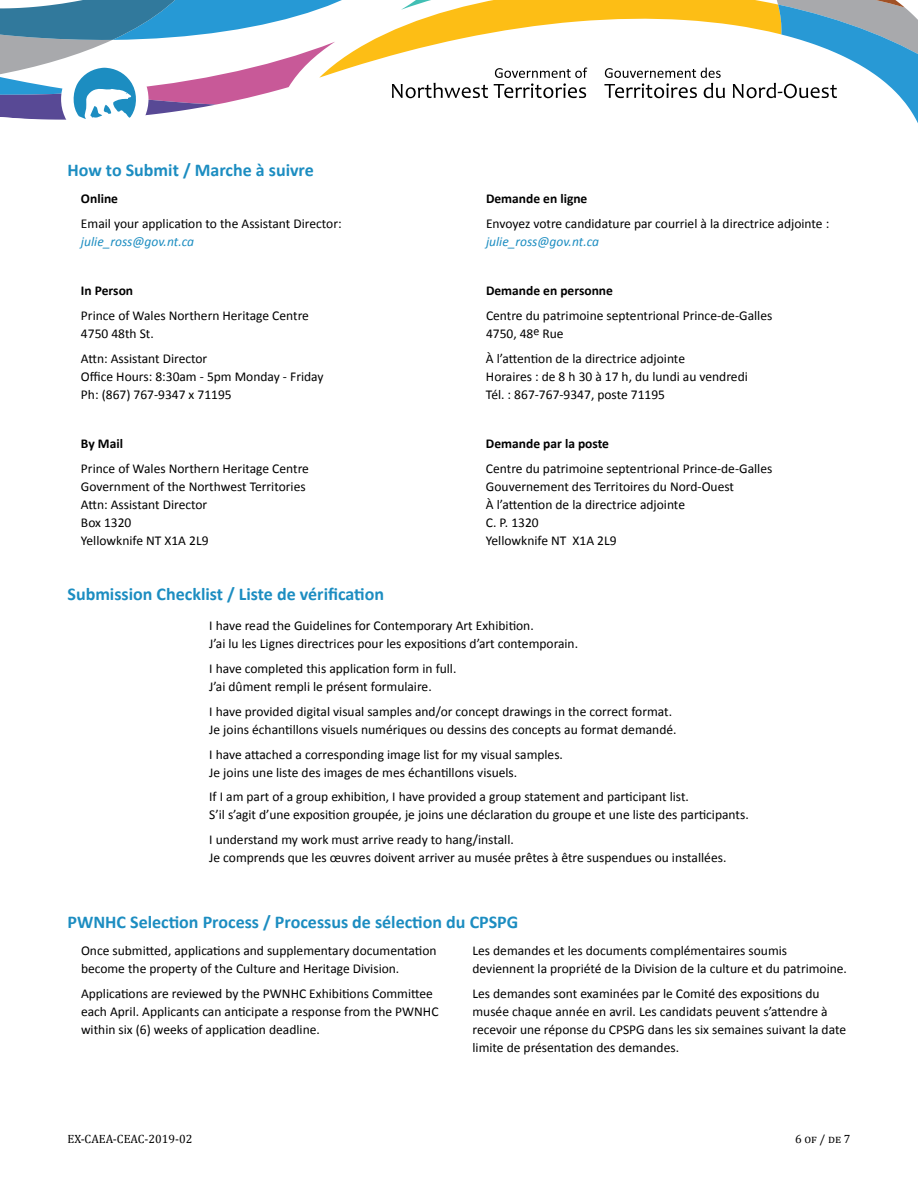
<style>
.page{position:relative;width:918px;height:1188px;background:#fff}
.page>*{position:absolute;margin:0;border:0;box-sizing:border-box;transform-origin:0 0}
.t1{font:700 18px "Calibri";color:#1c8dc1}
.t2{font:13.5px/18px "Calibri";color:#000}
.t3{font:700 13.5px "Calibri";color:#000}
.t4{font:italic 13.5px "Calibri";color:#1c8dc1}
.t5{font:12px "Cambria";color:#000}
</style>
<div class="page">
<svg style="left:0;top:0;width:918px;height:123px"></svg>
<h1 class="t1" style="left:68px;top:158px;width:248px">How to Submit / Marche à suivre</h1>
<p class="t3" style="left:81px;top:190px;width:39px">Online</p>
<p class="t2" style="left:81px;top:214px;width:262px">Email your application to the Assistant Director:</p>
<p class="t4" style="left:81px;top:232px;width:115px">julie_ross@gov.nt.ca</p>
<p class="t3" style="left:81px;top:282px;width:54px">In Person</p>
<p class="t2" style="left:81px;top:306px;width:229px">Prince of Wales Northern Heritage Centre<br>4750 48th St.</p>
<p class="t2" style="left:81px;top:349px;width:244px">Attn: Assistant Director<br>Office Hours: 8:30am - 5pm Monday - Friday<br>Ph: (867) 767-9347 x 71195</p>
<p class="t3" style="left:81px;top:435px;width:43px">By Mail</p>
<p class="t2" style="left:81px;top:459px;width:229px">Prince of Wales Northern Heritage Centre<br>Government of the Northwest Territories<br>Attn: Assistant Director<br>Box 1320<br>Yellowknife NT X1A 2L9</p>
<p class="t3" style="left:486px;top:190px;width:103px">Demande en ligne</p>
<p class="t2" style="left:486px;top:214px;width:345px">Envoyez votre candidature par courriel à la directrice adjointe :</p>
<p class="t4" style="left:486px;top:232px;width:115px">julie_ross@gov.nt.ca</p>
<p class="t3" style="left:486px;top:282px;width:128px">Demande en personne</p>
<p class="t2" style="left:486px;top:306px;width:288px">Centre du patrimoine septentrional Prince-de-Galles<br>4750, 48<sup>e</sup> Rue</p>
<p class="t2" style="left:486px;top:349px;width:263px">À l’attention de la directrice adjointe<br>Horaires : de 8 h 30 à 17 h, du lundi au vendredi<br>Tél. : 867-767-9347, poste 71195</p>
<p class="t3" style="left:486px;top:435px;width:125px">Demande par la poste</p>
<p class="t2" style="left:486px;top:459px;width:288px">Centre du patrimoine septentrional Prince-de-Galles Gouvernement des Territoires du Nord-Ouest<br>À l’attention de la directrice adjointe<br>C. P. 1320<br>Yellowknife NT X1A 2L9</p>
<h1 class="t1" style="left:68px;top:583px;width:318px">Submission Checklist / Liste de vérification</h1>
<p class="t2" style="left:209px;top:617px;width:370px">I have read the Guidelines for Contemporary Art Exhibition.<br>J’ai lu les Lignes directrices pour les expositions d’art contemporain.</p>
<p class="t2" style="left:209px;top:660px;width:249px">I have completed this application form in full.<br>J’ai dûment rempli le présent formulaire.</p>
<p class="t2" style="left:209px;top:702px;width:469px">I have provided digital visual samples and/or concept drawings in the correct format.<br>Je joins échantillons visuels numériques ou dessins des concepts au format demandé.</p>
<p class="t2" style="left:209px;top:745px;width:355px">I have attached a corresponding image list for my visual samples.<br>Je joins une liste des images de mes échantillons visuels.</p>
<p class="t2" style="left:209px;top:788px;width:541px">If I am part of a group exhibition, I have provided a group statement and participant list.<br>S’il s’agit d’une exposition groupée, je joins une déclaration du groupe et une liste des participants.</p>
<p class="t2" style="left:209px;top:831px;width:519px">I understand my work must arrive ready to hang/install.<br>Je comprends que les œuvres doivent arriver au musée prêtes à être suspendues ou installées.</p>
<h1 class="t1" style="left:68px;top:910px;width:452px">PWNHC Selection Process / Processus de sélection du CPSPG</h1>
<p class="t2" style="left:472px;top:942px;width:376px">Les demandes et les documents complémentaires soumis deviennent la propriété de la Division de la culture et du patrimoine.</p>
<p class="t2" style="left:472px;top:985px;width:375px">Les demandes sont examinées par le Comité des expositions du musée chaque année en avril. Les candidats peuvent s’attendre à recevoir une réponse du CPSPG dans les six semaines suivant la date limite de présentation des demandes.</p>
<p class="t2" style="left:81px;top:942px;width:357px">Once submitted, applications and supplementary documentation become the property of the Culture and Heritage Division.</p>
<p class="t2" style="left:81px;top:984px;width:359px">Applications are reviewed by the PWNHC Exhibitions Committee each April. Applicants can anticipate a response from the PWNHC within six (6) weeks of application deadline.</p>
<p class="t5" style="left:68px;top:1132px;width:126px">EX-CAEA-CEAC-2019-02</p>
<p class="t5" style="left:795px;top:1132px;width:57px">6 of / de 7</p>
</div>
